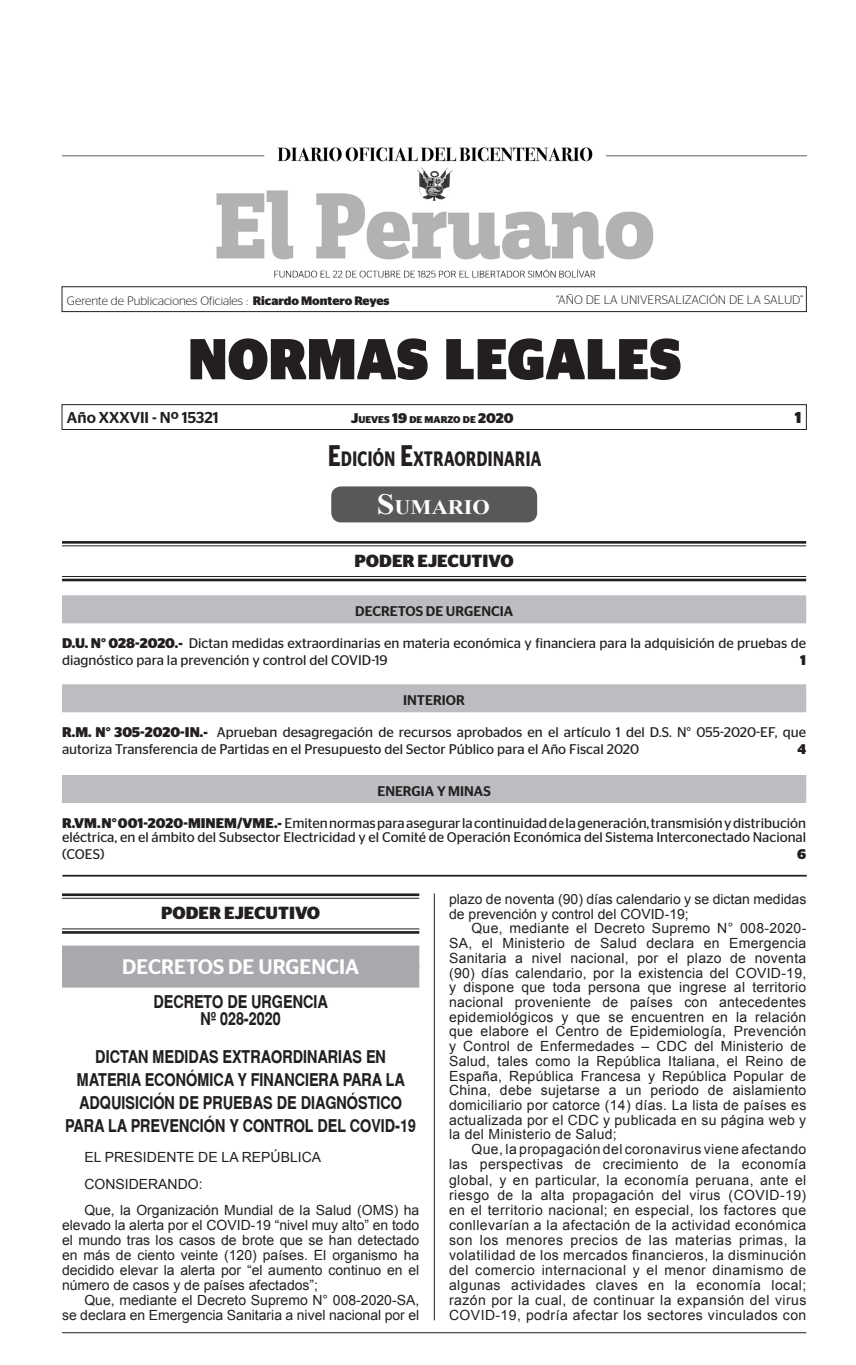
<style>
.page{position:relative;width:856px;height:1365px;background:#fff}
.page>*{position:absolute;margin:0;border:0;box-sizing:border-box;transform-origin:0 0}
.t1{font:900 57.4px "Stag Sans";color:#231f20;scale:.92 1}
.t2{font:500 21px "Stag Sans";color:#fff}
.t3{font:600 20.82px "Stag Sans";letter-spacing:.03em;color:#231f20;scale:.73 1}
.t4{font:700 20.65px "Times New Roman";color:#fff;scale:1.08 1}
.t5{font:700 17.5px/17.5px "Switzerland Narrow";color:#231f20;text-align:center}
.t6{font:700 17.5px "Stag Sans";color:#231f20}
.t7{font:500 15.75px "Stag Sans";color:#231f20}
.t8{font:700 15.75px "Stag Sans";color:#231f20}
.t9{font:14px/15px "Arial";color:#231f20;text-align:justify}
.t10{font:14px/16.8px "Stag Sans";color:#231f20}
.t11{font:500 14px "Stag Sans";color:#231f20}
.t12{font:700 14px "Stag Sans";color:#231f20}
.t13{font:300 12.25px "Stag Sans";color:#231f20}
.t14{font:700 9.8px "Stag Sans";color:#231f20}
.s1{font-weight:700}
.s2{font-size:14px}
.s3{font-size:29.75px}
.s4{font-size:29.4px}
</style>
<div class="page">
<hr style="left:62px;top:1332px;width:744px;height:1px;background:#231f20">
<div style="left:62px;top:404px;width:744px;height:25px;border:1px solid #231f20"></div>
<div style="left:62px;top:286px;width:744px;height:26px;border:1px solid #231f20"></div>
<img style="left:62px;top:147px;width:744px;height:131px">
<hr style="left:434px;top:893px;width:1px;height:427px;background:#231f20">
<div style="left:331px;top:486px;width:206px;height:36px;background:#57585a;border-radius:10px"></div>
<hr style="left:62px;top:541px;width:744px;height:2px;background:#231f20">
<hr style="left:62px;top:545px;width:744px;height:1px;background:#231f20">
<hr style="left:62px;top:576px;width:744px;height:1px;background:#231f20">
<hr style="left:62px;top:578px;width:744px;height:3px;background:#231f20">
<div style="left:62px;top:595px;width:744px;height:16px;background:#bcbdc0"></div>
<div style="left:62px;top:607px;width:744px;height:16px;background:#bcbdc0"></div>
<div style="left:62px;top:684px;width:744px;height:16px;background:#bcbdc0"></div>
<div style="left:62px;top:696px;width:744px;height:16px;background:#bcbdc0"></div>
<div style="left:62px;top:775px;width:744px;height:15px;background:#bcbdc0"></div>
<div style="left:62px;top:787px;width:744px;height:16px;background:#bcbdc0"></div>
<hr style="left:62px;top:874px;width:744px;height:2px;background:#231f20">
<hr style="left:62px;top:893px;width:357px;height:3px;background:#231f20">
<hr style="left:62px;top:897px;width:357px;height:1px;background:#231f20">
<hr style="left:62px;top:928px;width:357px;height:1px;background:#231f20">
<hr style="left:62px;top:931px;width:357px;height:2px;background:#231f20">
<div style="left:62px;top:945px;width:357px;height:23px;background:#a8a9ad"></div>
<div style="left:62px;top:964px;width:357px;height:23px;background:#a8a9ad"></div>
<p class="t13" style="left:67px;top:294px;width:324px">Gerente de Publicaciones Oficiales : <span class="s1">Ricardo Montero Reyes</span></p>
<p class="t13" style="left:556px;top:293px;width:249px">“AÑO DE LA UNIVERSALIZACIÓN DE LA SALUD”</p>
<h1 class="t1" style="left:188px;top:326px;width:538px">NORMAS LEGALES</h1>
<p class="t7" style="left:67px;top:408px;width:153px">Año XXXVII - Nº 15321</p>
<p class="t14" style="left:351px;top:413px;width:164px"><span class="s2">J</span>UEVES <span class="s2">19</span> DE MARZO DE <span class="s2">2020</span></p>
<h3 class="t3" style="left:328px;top:446px;width:293px"><span class="s3">E</span>DICIÓN <span class="s3">E</span>XTRAORDINARIA</h3>
<p class="t8" style="left:794px;top:408px;width:8px">1</p>
<h3 class="t4" style="left:377px;top:492px;width:106px"><span class="s4">S</span>UMARIO</h3>
<p class="t6" style="left:354px;top:550px;width:161px">PODER EJECUTIVO</p>
<p class="t11" style="left:355px;top:603px;width:159px">DECRETOS DE URGENCIA</p>
<p class="t10" style="left:62px;top:634px;width:745px"><span class="s1">D.U. N° 028-2020.-</span> Dictan medidas extraordinarias en materia económica y financiera para la adquisición de pruebas de diagnóstico para la prevención y control del COVID-19</p>
<p class="t12" style="left:800px;top:652px;width:7px">1</p>
<p class="t11" style="left:403px;top:692px;width:63px">INTERIOR</p>
<p class="t10" style="left:62px;top:723px;width:745px"><span class="s1">R.M. N° 305-2020-IN.-</span> Aprueban desagregación de recursos aprobados en el artículo 1 del D.S. N° 055-2020-EF, que autoriza Transferencia de Partidas en el Presupuesto del Sector Público para el Año Fiscal 2020</p>
<p class="t12" style="left:797px;top:741px;width:10px">4</p>
<p class="t11" style="left:377px;top:783px;width:115px">ENERGIA Y MINAS</p>
<p class="t10" style="left:62px;top:815px;width:745px;line-height:14px"><span class="s1">R.VM. N° 001-2020-MINEM/VME.-</span> Emiten normas para asegurar la continuidad de la generación, transmisión y distribución eléctrica, en el ámbito del Subsector Electricidad y el Comité de Operación Económica del Sistema Interconectado Nacional</p>
<p class="t10" style="left:62px;top:845px;width:44px">(COES)</p>
<p class="t12" style="left:797px;top:845px;width:11px">6</p>
<p class="t6" style="left:161px;top:902px;width:161px">PODER EJECUTIVO</p>
<h2 class="t2" style="left:122px;top:954px;width:238px">DECRETOS DE URGENCIA</h2>
<p class="t5" style="left:154px;top:992px;width:176px">DECRETO DE URGENCIA<br>Nº 028-2020</p>
<p class="t5" style="left:95px;top:1048px;width:20px">DICTAN</p>
<p class="t5" style="left:152px;top:1048px;width:22px">MEDIDA</p>
<p class="t5" style="left:209px;top:1048px;width:43px">S EXTRAORDINARIA</p>
<p class="t5" style="left:352px;top:1048px;width:24px">S EN</p>
<p class="t5" style="left:77px;top:1070px;width:22px">MATERIA</p>
<p class="t5" style="left:145px;top:1070px;width:11px">ECON</p>
<p class="t5" style="left:186px;top:1070px;width:84px">ÓMICA Y FINANCIERA</p>
<p class="t5" style="left:343px;top:1070px;width:20px">PARA</p>
<p class="t5" style="left:386px;top:1070px;width:20px">LA</p>
<p class="t5" style="left:79px;top:1093px;width:232px">ADQUISICIÓN DE PRUEBAS DE DIAGN</p>
<p class="t5" style="left:347px;top:1093px;width:31px">ÓSTICO</p>
<p class="t5" style="left:65px;top:1116px;width:20px">PARA</p>
<p class="t5" style="left:108px;top:1116px;width:71px">LA PREVENCI</p>
<p class="t5" style="left:204px;top:1116px;width:50px">ÓN Y CONTRO</p>
<p class="t5" style="left:305px;top:1116px;width:113px">L DEL COVID-19</p>
<p class="t9" style="left:84px;top:1143px;width:238px;line-height:27.3px">EL PRESIDENTE DE LA REPÚBLICA<br>CONSIDERANDO:</p>
<p class="t9" style="left:62px;top:1202px;width:359px;text-indent:22px">Que, la Organización Mundial de la Salud (OMS) ha elevado la alerta por el COVID-19 “nivel muy alto” en todo el mundo tras los casos de brote que se han detectado en más de ciento veinte (120) países. El organismo ha decidido elevar la alerta por “el aumento continuo en el número de casos y de países afectados”;</p>
<p class="t9" style="left:62px;top:1292px;width:359px;text-align:right">Que, mediante el Decreto Supremo N° 008-2020-SA,<br>se declara en Emergencia Sanitaria a nivel nacional por el</p>
<p class="t9" style="left:449px;top:891px;width:359px">plazo de noventa (90) días calendario y se dictan medidas de prevención y control del COVID-19;</p>
<p class="t9" style="left:449px;top:921px;width:359px;text-indent:22px">Que, mediante el Decreto Supremo N° 008-2020- SA, el Ministerio de Salud declara en Emergencia Sanitaria a nivel nacional, por el plazo de noventa (90) días calendario, por la existencia del COVID-19, y dispone que toda persona que ingrese al territorio nacional proveniente de países con antecedentes epidemiológicos y que se encuentren en la relación que elabore el Centro de Epidemiología, Prevención y Control de Enfermedades – CDC del Ministerio de Salud, tales como la República Italiana, el Reino de España, República Francesa y República Popular de China, debe sujetarse a un periodo de aislamiento domiciliario por catorce (14) días. La lista de países es actualizada por el CDC y publicada en su página web y la del Ministerio de Salud;</p>
<p class="t9" style="left:449px;top:1141px;width:359px;text-indent:22px">Que, la propagación del coronavirus viene afectando las perspectivas de crecimiento de la economía global, y en particular, la economía peruana, ante el riesgo de la alta propagación del virus (COVID-19) en el territorio nacional; en especial, los factores que conllevarían a la afectación de la actividad económica son los menores precios de las materias primas, la volatilidad de los mercados financieros, la disminución del comercio internacional y el menor dinamismo de algunas actividades claves en la economía local; razón por la cual, de continuar la expansión del virus COVID-19, podría afectar los sectores vinculados con</p>
</div>
